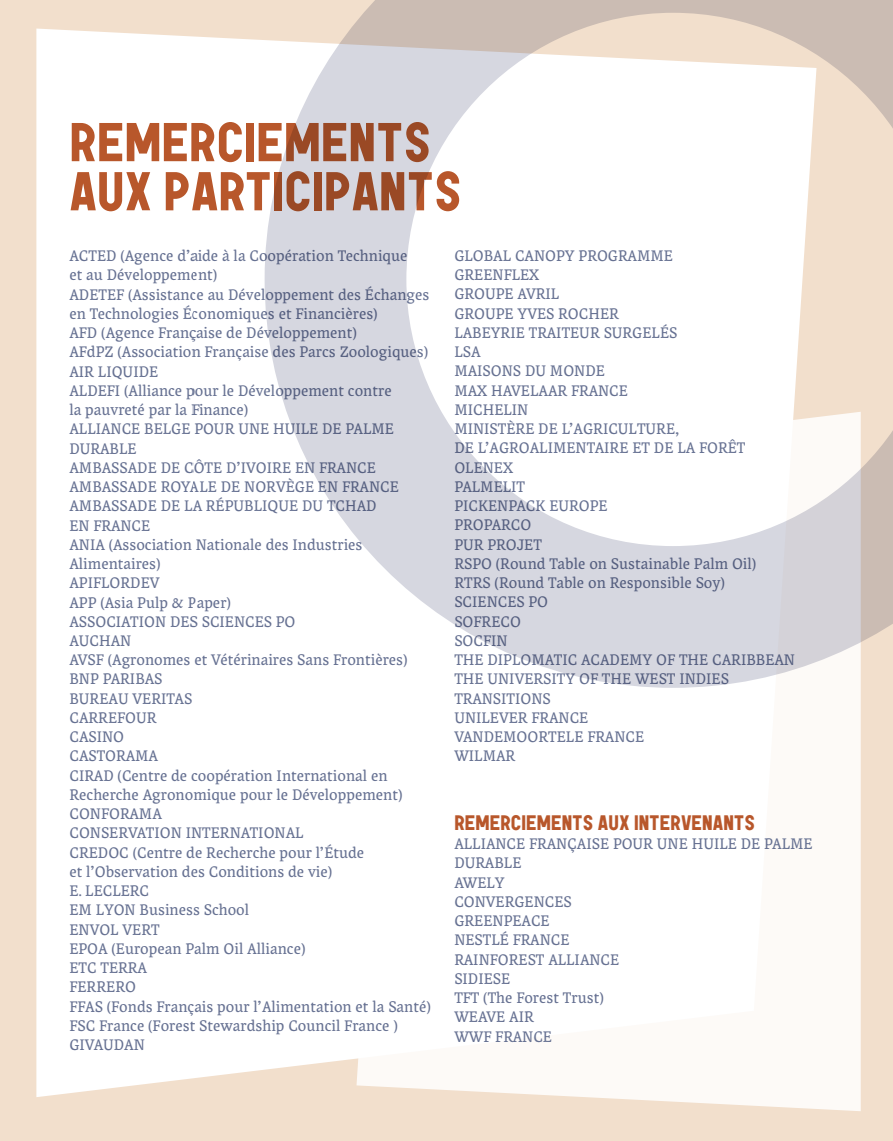
<style>
.page{position:relative;width:893px;height:1141px;background:#f2dfcc}
.page>*{position:absolute;margin:0;border:0;box-sizing:border-box;transform-origin:0 0}
.t1{font:900 54.6px/49.2px "Garaje 53 Unicase";color:#b8572b}
.t2{font:900 21px "Garaje 53 Unicase";color:#b8572b}
.t3{font:15.75px/19.2px "Coline 1";color:#667192}
</style>
<div class="page">
<div style="left:36px;top:29px;width:320px;height:1068px;background:#fff"></div>
<div style="left:356px;top:688px;width:505px;height:423px;background:#fff"></div>
<svg style="left:265px;top:0;width:628px;height:688px;background:#ece9ea"></svg>
<h1 class="t1" style="left:69px;top:117px;width:120px">REMERCIEMENTS<br>AUX PARTICIPANTS</h1>
<p class="t3" style="left:69px;top:247px;width:363px">ACTED (Agence d’aide à la Coopération Technique<br>et au Développement)<br>ADETEF (Assistance au Développement des Échanges en Technologies Économiques et Financières)<br>AFD (Agence Française de Développement)<br>AFdPZ (Association Française des Parcs Zoologiques)<br>AIR LIQUIDE<br>ALDEFI (Alliance pour le Développement contre<br>la pauvreté par la Finance)<br>ALLIANCE BELGE POUR UNE HUILE DE PALME<br>DURABLE<br>AMBASSADE DE CÔTE D’IVOIRE EN FRANCE<br>AMBASSADE ROYALE DE NORVÈGE EN FRANCE<br>AMBASSADE DE LA RÉPUBLIQUE DU TCHAD<br>EN FRANCE<br>ANIA (Association Nationale des Industries<br>Alimentaires)<br>APIFLORDEV<br>APP (Asia Pulp &amp; Paper)<br>ASSOCIATION DES SCIENCES PO<br>AUCHAN<br>AVSF (Agronomes et Vétérinaires Sans Frontières)<br>BNP PARIBAS<br>BUREAU VERITAS<br>CARREFOUR<br>CASINO<br>CASTORAMA<br>CIRAD (Centre de coopération International en<br>Recherche Agronomique pour le Développement)<br>CONFORAMA<br>CONSERVATION INTERNATIONAL<br>CREDOC (Centre de Recherche pour l’Étude<br>et l’Observation des Conditions de vie)<br>E. LECLERC<br>EM LYON Business School<br>ENVOL VERT<br>EPOA (European Palm Oil Alliance)<br>ETC TERRA<br>FERRERO<br>FFAS (Fonds Français pour l’Alimentation et la Santé)<br>FSC France (Forest Stewardship Council France )<br>GIVAUDAN</p>
<p class="t3" style="left:454px;top:247px;width:342px">GLOBAL CANOPY PROGRAMME<br>GREENFLEX<br>GROUPE AVRIL<br>GROUPE YVES ROCHER<br>LABEYRIE TRAITEUR SURGELÉS<br>LSA<br>MAISONS DU MONDE<br>MAX HAVELAAR FRANCE<br>MICHELIN<br>MINISTÈRE DE L’AGRICULTURE,<br>DE L’AGROALIMENTAIRE ET DE LA FORÊT<br>OLENEX<br>PALMELIT<br>PICKENPACK EUROPE<br>PROPARCO<br>PUR PROJET<br>RSPO (Round Table on Sustainable Palm Oil)<br>RTRS (Round Table on Responsible Soy)<br>SCIENCES PO<br>SOFRECO<br>SOCFIN<br>THE DIPLOMATIC ACADEMY OF THE CARIBBEAN<br>THE UNIVERSITY OF THE WEST INDIES<br>TRANSITIONS<br>UNILEVER FRANCE<br>VANDEMOORTELE FRANCE<br>WILMAR</p>
<h2 class="t2" style="left:454px;top:809px;width:12px">REMERCIEMENTS</h2>
<h2 class="t2" style="left:598px;top:809px;width:48px">AUX INTERVENANTS</h2>
<p class="t3" style="left:454px;top:835px;width:360px">ALLIANCE FRANÇAISE POUR UNE HUILE DE PALME<br>DURABLE<br>AWELY<br>CONVERGENCES<br>GREENPEACE<br>NESTLÉ FRANCE<br>RAINFOREST ALLIANCE<br>SIDIESE<br>TFT (The Forest Trust)<br>WEAVE AIR<br>WWF Franc</p>
<p class="t3" style="left:543px;top:1027px;width:11px">E</p>
</div>
